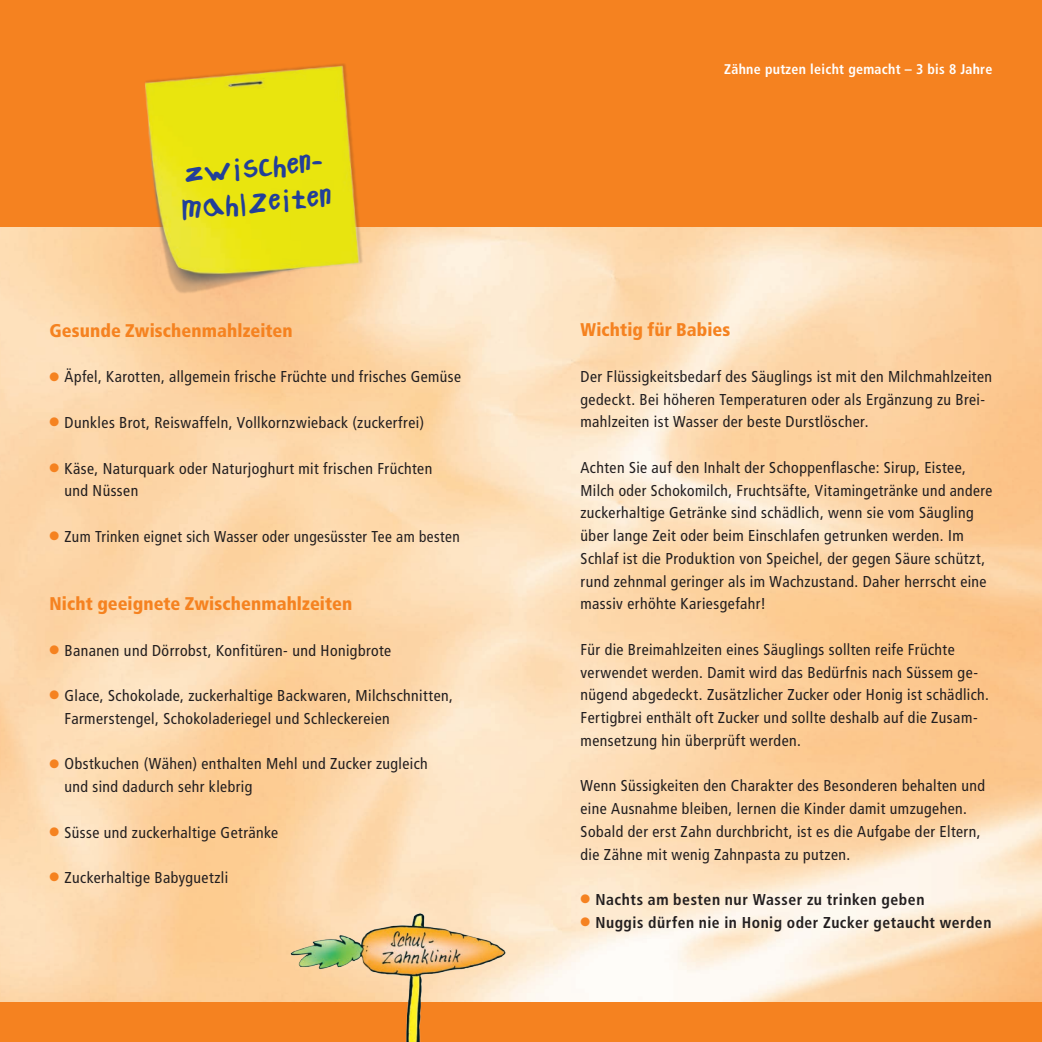
<style>
.page{position:relative;width:1042px;height:1042px;background:#fff}
.page>*{position:absolute;margin:0;border:0;box-sizing:border-box;transform-origin:0 0}
.t1{font:22.75px/35px "Childs Play Age Six";color:#223f99}
.t2{font:900 condensed 18.38px "Frutiger LT Std";letter-spacing:.005em;color:#f58220}
.t3{font:condensed 15.75px/22.8px "Frutiger LT Std";letter-spacing:.03em;color:#231f20}
.t4{font:700 condensed 15.75px "Frutiger LT Std";letter-spacing:.035em;color:#231f20}
.t5{font:700 condensed 14px "Frutiger LT Std";letter-spacing:.02em;color:#fff}
.s1{color:#f58220}
</style>
<div class="page">
<div style="left:0;top:0;width:1042px;height:227px;background:#f58220"></div>
<div style="left:0;top:1002px;width:1042px;height:40px;background:#f58220"></div>
<img style="left:278px;top:837px;width:232px;height:205px">
<img style="left:118px;top:63px;width:264px;height:249px">
<h1 class="t1" style="left:177px;top:158px;width:152px;rotate:-5deg">Zwischen&shy;mahlzeiten</h1>
<p class="t2" style="left:50px;top:319px;width:244px">Gesunde Zwischenmahlzeiten</p>
<p class="t3" style="left:50px;top:366px;width:413px"><span class="s1">●</span> Äpfel, Karotten, allgemein frische Früchte und frisches Gemüse</p>
<p class="t3" style="left:50px;top:411px;width:376px"><span class="s1">●</span> Dunkles Brot, Reiswaffeln, Vollkornzwieback (zuckerfrei)</p>
<p class="t3" style="left:64px;top:457px;width:369px;text-indent:-15px"><span class="s1">●</span> Käse, Naturquark oder Naturjoghurt mit frischen Früchten und Nüssen</p>
<p class="t3" style="left:50px;top:525px;width:412px"><span class="s1">●</span> Zum Trinken eignet sich Wasser oder ungesüsster Tee am besten</p>
<p class="t2" style="left:50px;top:592px;width:304px">Nicht geeignete Zwischenmahlzeiten</p>
<p class="t3" style="left:50px;top:639px;width:343px"><span class="s1">●</span> Bananen und Dörrobst, Konfitüren- und Honigbrote</p>
<p class="t3" style="left:64px;top:684px;width:390px;text-indent:-15px"><span class="s1">●</span> Glace, Schokolade, zuckerhaltige Backwaren, Milchschnitten,<br>Farmerstengel, Schokoladeriegel und Schleckereien</p>
<p class="t3" style="left:64px;top:752px;width:365px;text-indent:-15px"><span class="s1">●</span> Obstkuchen (Wähen) enthalten Mehl und Zucker zugleich und sind dadurch sehr klebrig</p>
<p class="t3" style="left:50px;top:821px;width:230px"><span class="s1">●</span> Süsse und zuckerhaltige Getränke</p>
<p class="t3" style="left:50px;top:866px;width:180px"><span class="s1">●</span> Zuckerhaltige Babyguetzli</p>
<p class="t5" style="left:724px;top:61px;width:270px">Zähne putzen leicht gemacht – 3 bis 8 Jahre</p>
<p class="t2" style="left:580px;top:319px;width:151px">Wichtig für Babies</p>
<p class="t3" style="left:580px;top:365px;width:413px">Der Flüssigkeitsbedarf des Säuglings ist mit den Milchmahlzeiten gedeckt. Bei höheren Temperaturen oder als Ergänzung zu Brei&shy;mahlzeiten ist Wasser der beste Durstlöscher.</p>
<p class="t3" style="left:580px;top:456px;width:413px">Achten Sie auf den Inhalt der Schoppenflasche: Sirup, Eistee, Milch oder Schokomilch, Fruchtsäfte, Vitamingetränke und andere zuckerhaltige Getränke sind schädlich, wenn sie vom Säugling über lange Zeit oder beim Einschlafen getrunken werden. Im Schlaf ist die Produktion von Speichel, der gegen Säure schützt, rund zehnmal geringer als im Wachzustand. Daher herrscht eine massiv erhöhte Kariesgefahr!</p>
<p class="t3" style="left:580px;top:638px;width:410px">Für die Breimahlzeiten eines Säuglings sollten reife Früchte verwendet werden. Damit wird das Bedürfnis nach Süssem ge&shy;nügend abgedeckt. Zusätzlicher Zucker oder Honig ist schädlich.<br>Fertigbrei enthält oft Zucker und sollte deshalb auf die Zusam&shy;mensetzung hin überprüft werden.</p>
<p class="t3" style="left:580px;top:774px;width:406px">Wenn Süssigkeiten den Charakter des Besonderen behalten und eine Ausnahme bleiben, lernen die Kinder damit umzugehen.<br>Sobald der erst Zahn durchbricht, ist es die Aufgabe der Eltern, die Zähne mit wenig Zahnpasta zu putzen.</p>
<p class="t4" style="left:580px;top:890px;width:345px"><span class="s1">●</span> Nachts am besten nur Wasser zu trinken geben</p>
<p class="t4" style="left:580px;top:913px;width:412px"><span class="s1">●</span> Nuggis dürfen nie in Honig oder Zucker getaucht werden</p>
</div>
